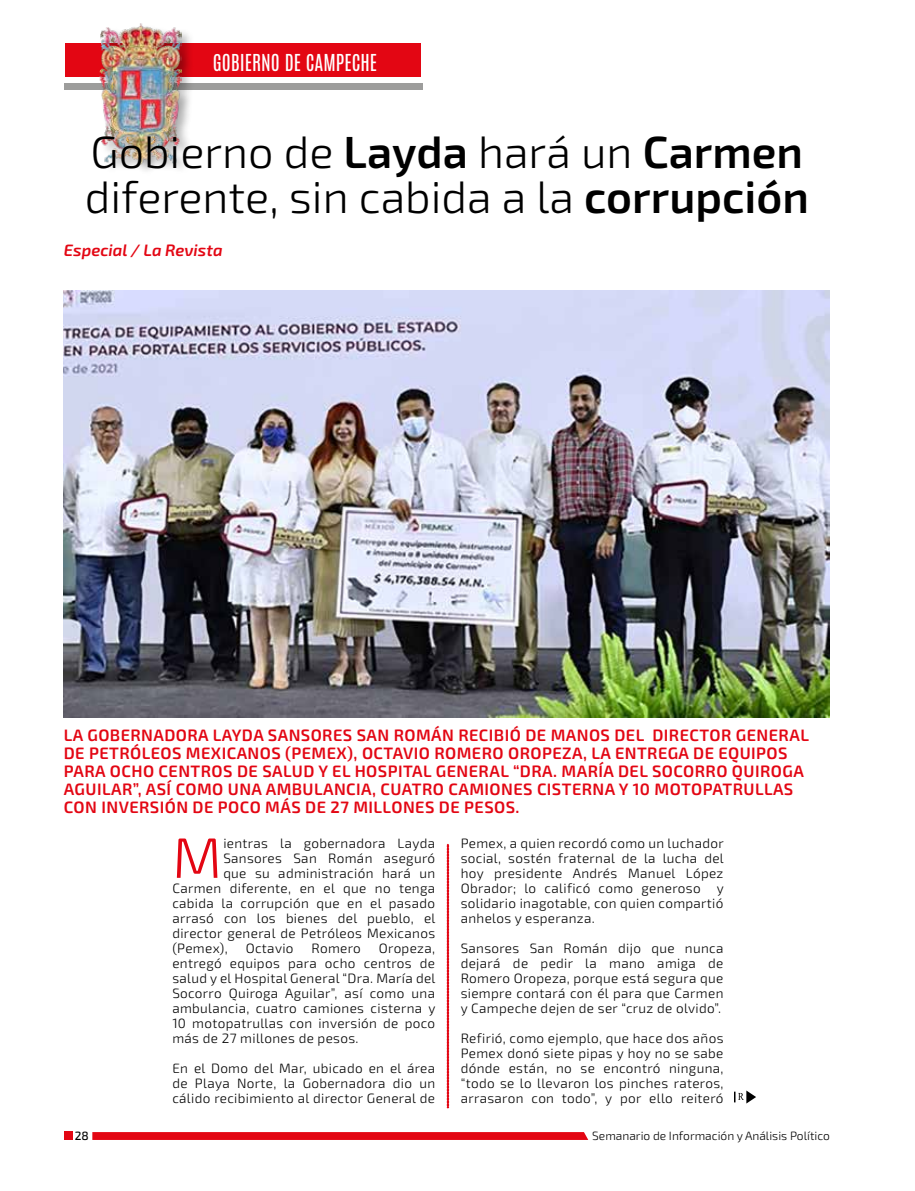
<style>
.page{position:relative;width:915px;height:1191px;background:#fff}
.page>*{position:absolute;margin:0;border:0;box-sizing:border-box;transform-origin:0 0}
.t1{font:300 57px "Exo 2";color:#e30613}
.t2{font:300 45px/45px "Exo 2";color:#000}
.t3{font:19.5px "Antonio";color:#fff}
.t4{font:600 16.5px/18px "Exo 2";letter-spacing:.025em;color:#e30613}
.t5{font:italic 600 16.5px "Exo 2";color:#e30613}
.t6{font:300 13.5px/15px "Exo 2";letter-spacing:.025em;color:#000;text-align:justify}
.t7{font:300 12px "Exo 2";color:#000}
.t8{font:500 12px "Exo 2";color:#000}
.s1{font-weight:600}
</style>
<div class="page">
<div style="left:64px;top:1131px;width:8px;height:9px;background:#e30613"></div>
<svg style="left:92px;top:1132px;width:496px;height:8px;background:#e30a17"></svg>
<div style="left:65px;top:43px;width:355px;height:34px;background:#e30613"></div>
<div style="left:64px;top:84px;width:358px;height:6px;background:#9d9d9c"></div>
<div style="left:98px;top:23px;width:97px;height:153px;background:#000;opacity:.35"></div>
<img style="left:99px;top:24px;width:82px;height:140px">
<svg style="left:734px;top:1090px;width:21px;height:13px"></svg>
<svg style="left:447px;top:844px;width:1px;height:264px"></svg>
<img style="left:64px;top:291px;width:765px;height:426px">
<h3 class="t3" style="left:213px;top:48px;width:166px">GOBIERNO DE CAMPECHE</h3>
<h2 class="t2" style="left:85px;top:130px;width:725px">Gobierno de <span class="s1">Layda</span> hará un <span class="s1">Carmen </span>diferente, sin cabida a la <span class="s1">corrupción</span></h2>
<p class="t5" style="left:64px;top:240px;width:160px">Especial / La Revista</p>
<p class="t4" style="left:64px;top:727px;width:746px">LA GOBERNADORA LAYDA SANSORES SAN ROMÁN RECIBIÓ DE MANOS DEL DIRECTOR GENERAL DE PETRÓLEOS MEXICANOS (PEMEX), OCTAVIO ROMERO OROPEZA, LA ENTREGA DE EQUIPOS PARA OCHO CENTROS DE SALUD Y EL HOSPITAL GENERAL “DRA. MARÍA DEL SOCORRO QUIROGA AGUILAR”, ASÍ COMO UNA AMBULANCIA, CUATRO CAMIONES CISTERNA Y 10 MOTOPATRULLAS CON INVERSIÓN DE POCO MÁS DE 27 MILLONES DE PESOS.</p>
<h1 class="t1" style="left:172px;top:825px;width:51px">M</h1>
<p class="t6" style="left:223px;top:836px;width:213px">ientras la gobernadora Layda</p>
<p class="t6" style="left:223px;top:851px;width:213px">Sansores San Román aseguró</p>
<p class="t6" style="left:223px;top:866px;width:213px">que su administración hará un</p>
<p class="t6" style="left:172px;top:881px;width:264px">Carmen diferente, en el que no tenga</p>
<p class="t6" style="left:172px;top:896px;width:264px">cabida la corrupción que en el pasado</p>
<p class="t6" style="left:172px;top:911px;width:264px">arrasó con los bienes del pueblo, el</p>
<p class="t6" style="left:172px;top:926px;width:264px">director general de Petróleos Mexicanos</p>
<p class="t6" style="left:172px;top:941px;width:57px">(Pemex),</p>
<p class="t6" style="left:246px;top:941px;width:49px">Octavio</p>
<p class="t6" style="left:311px;top:941px;width:51px">Romero</p>
<p class="t6" style="left:172px;top:941px;width:264px;text-indent:206px">Oropeza, entregó equipos para ocho centros de salud y el Hospital General “Dra. María del Socorro Quiroga Aguilar”, así como una ambulancia, cuatro camiones cisterna y 10 motopatrullas con inversión de poco más de 27 millones de pesos.</p>
<p class="t6" style="left:172px;top:1061px;width:264px">En el Domo del Mar, ubicado en el área de Playa Norte, la Gobernadora dio un cálido recibimiento al director General de</p>
<p class="t6" style="left:460px;top:836px;width:264px">Pemex, a quien recordó como un luchador social, sostén fraternal de la lucha del hoy presidente Andrés Manuel López Obrador; lo calificó como generoso y solidario inagotable, con quien compartió anhelos y esperanza.</p>
<p class="t6" style="left:460px;top:941px;width:264px">Sansores San Román dijo que nunca dejará de pedir la mano amiga de Romero Oropeza, porque está segura que siempre contará con él para que Carmen y Campeche dejen de ser “cruz de olvido”.</p>
<p class="t6" style="left:460px;top:1031px;width:264px">Refirió, como ejemplo, que hace dos años Pemex donó siete pipas y hoy no se sabe dónde están, no se encontró ninguna, “todo se lo llevaron los pinches rateros, arrasaron con todo”, y por ello reiteró</p>
<p class="t8" style="left:75px;top:1128px;width:16px">28</p>
<p class="t7" style="left:592px;top:1128px;width:239px">Semanario de Información y Análisis Político</p>
</div>
